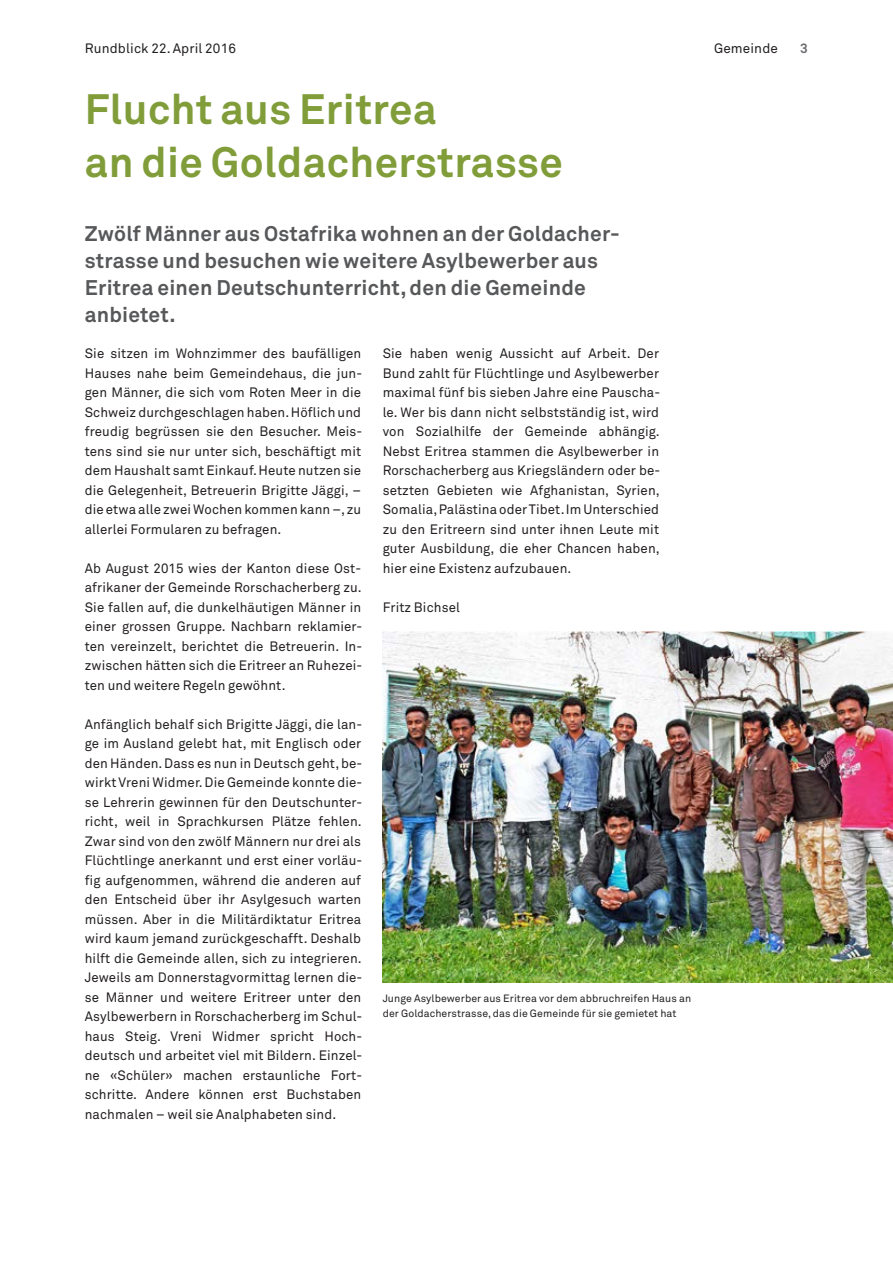
<style>
.page{position:relative;width:893px;height:1263px;background:#fff}
.page>*{position:absolute;margin:0;border:0;box-sizing:border-box;transform-origin:0 0}
.t1{font:700 42px/52.5px "Akkurat";letter-spacing:.01em;color:#809d3a}
.t2{font:700 21px/27px "Akkurat";letter-spacing:.01em;color:#57585a}
.t3{font:13.5px/19.5px "Akkurat";letter-spacing:.01em;color:#231f20;text-align:justify}
.t4{font:700 13.5px "Akkurat";color:#6c6d70}
.t5{font:10.5px/15px "Akkurat";letter-spacing:.01em;color:#231f20}
</style>
<div class="page">
<img style="left:383px;top:631px;width:510px;height:351px">
<p class="t3" style="left:85px;top:39px;width:153px">Rundblick 22. April 2016</p>
<p class="t3" style="left:714px;top:39px;width:65px">Gemeinde</p>
<p class="t4" style="left:800px;top:40px;width:9px">3</p>
<h1 class="t1" style="left:85px;top:83px;width:480px">Flucht aus Eritrea<br>an die Goldacherstrasse</h1>
<h2 class="t2" style="left:85px;top:220px;width:536px">Zwölf Männer aus Ostafrika wohnen an der Goldacher&shy;strasse und besuchen wie weitere Asylbewerber aus Eritrea einen Deutschunterricht, den die Gemeinde anbietet.</h2>
<p class="t3" style="left:383px;top:344px;width:279px">Sie haben wenig Aussicht auf Arbeit. Der Bund zahlt für Flüchtlinge und Asylbewerber maximal fünf bis sieben Jahre eine Pauscha&shy;le. Wer bis dann nicht selbstständig ist, wird von Sozialhilfe der Gemeinde abhängig.<br>Nebst Eritrea stammen die Asylbewerber in Rorschacherberg aus Kriegsländern oder be&shy;setzten Gebieten wie Afghanistan, Syrien, Somalia, Palästina oder Tibet. Im Unterschied zu den Eritreern sind unter ihnen Leute mit guter Ausbildung, die eher Chancen haben, hier eine Existenz aufzubauen.</p>
<p class="t3" style="left:383px;top:597px;width:79px">Fritz Bichsel</p>
<p class="t3" style="left:85px;top:344px;width:279px">Sie sitzen im Wohnzimmer des baufälligen Hauses nahe beim Gemeindehaus, die jun&shy;gen Männer, die sich vom Roten Meer in die Schweiz durchgeschlagen haben. Höflich und freudig begrüssen sie den Besucher. Meis&shy;tens sind sie nur unter sich, beschäftigt mit dem Haushalt samt Einkauf. Heute nutzen sie die Gelegenheit, Betreuerin Brigitte Jäggi, – die etwa alle zwei Wochen kommen kann –, zu allerlei Formularen zu befragen.</p>
<p class="t3" style="left:85px;top:558px;width:279px">Ab August 2015 wies der Kanton diese Ost&shy;afrikaner der Gemeinde Rorschacherberg zu.<br>Sie fallen auf, die dunkelhäutigen Männer in einer grossen Gruppe. Nachbarn reklamier&shy;ten vereinzelt, berichtet die Betreuerin. In&shy;zwischen hätten sich die Eritreer an Ruhezei&shy;ten und weitere Regeln gewöhnt.</p>
<p class="t3" style="left:85px;top:714px;width:279px">Anfänglich behalf sich Brigitte Jäggi, die lan&shy;ge im Ausland gelebt hat, mit Englisch oder den Händen. Dass es nun in Deutsch geht, be&shy;wirkt Vreni Widmer. Die Gemeinde konnte die&shy;se Lehrerin gewinnen für den Deutschunter&shy;richt, weil in Sprachkursen Plätze fehlen.<br>Zwar sind von den zwölf Männern nur drei als Flüchtlinge anerkannt und erst einer vorläu&shy;fig aufgenommen, während die anderen auf den Entscheid über ihr Asylgesuch warten müssen. Aber in die Militärdiktatur Eritrea wird kaum jemand zurückgeschafft. Deshalb hilft die Gemeinde allen, sich zu integrieren.<br>Jeweils am Donnerstagvormittag lernen die&shy;se Männer und weitere Eritreer unter den Asylbewerbern in Rorschacherberg im Schul&shy;haus Steig. Vreni Widmer spricht Hoch&shy;deutsch und arbeitet viel mit Bildern. Einzel&shy;ne «Schüler» machen erstaunliche Fort&shy;schritte. Andere können erst Buchstaben nachmalen – weil sie Analphabeten sind.</p>
<p class="t5" style="left:383px;top:991px;width:310px">Junge Asylbewerber aus Eritrea vor dem abbruchreifen Haus an der Goldacherstrasse, das die Gemeinde für sie gemietet hat</p>
</div>
